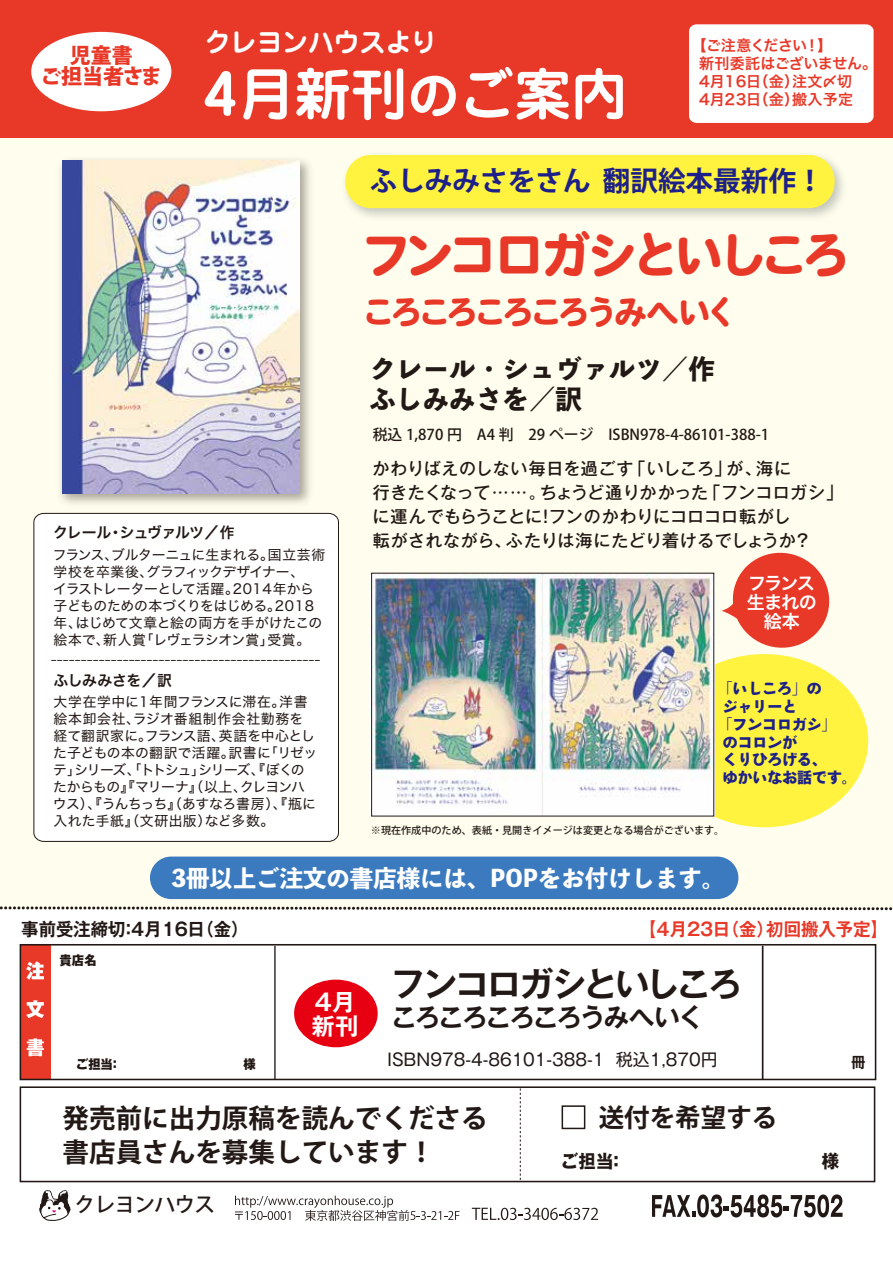
<style>
.page{position:relative;width:893px;height:1263px;background:#fff}
.page>*{position:absolute;margin:0;border:0;box-sizing:border-box;transform-origin:0 0}
.t1{font:700 56.4px "Jun 501";color:#fff}
.t2{font:47.85px "Heisei Maru Go Std W8";letter-spacing:-.095em;color:#e83828}
.t3{font:700 34.05px "Gothic MB101 Pr 5 De";letter-spacing:-.06em;color:#221815}
.t4{font:31.95px "Heisei Maru Go Std W8";letter-spacing:-.125em;color:#e83828}
.t5{font:700 27.6px "Koz Go Pro";color:#1d2088}
.t6{font:700 26.55px/34px "Koz Go Pr 6 N";color:#221815}
.t7{font:800 26.55px/29.7px "Toppan Bunkyu Midashi Gothic Std N";color:#221815}
.t8{font:700 26.55px "Jun 501";color:#fff}
.t9{font:700 25.5px "Gothic MB101 Pr 5 De";letter-spacing:-.07em;color:#221815}
.t10{font:700 25.5px "Koz Go Pr 6 N";color:#221815}
.t11{font:800 23.4px "Toppan Bunkyu Midashi Gothic Std N";color:#fff}
.t12{font:700 23.4px/24px "Gothic MB101 Pr 5 De";color:#fff}
.t13{font:800 21px/21.3px "Koz Go Pro";color:#e83828;text-align:center}
.t14{font:500 20.7px "Koz Go Pro";letter-spacing:-.03em;color:#221815}
.t15{font:700 18px "Gothic MB101 Pr 5 De";color:#e83828;scale:.96 1}
.t16{font:700 18px "Gothic MB101 Pr 5 De";color:#221815;scale:.96 1}
.t17{font:18px/19.2px "Hira Kaku Pro W6";letter-spacing:-.04em;color:#fff;text-align:center}
.t18{font:700 18px "Gothic MB101 Pr 5";color:#221815;scale:.96 1}
.t19{font:500 16.95px/24px "Gothic MB101 Pro";letter-spacing:.01em;color:#221815}
.t20{font:16.95px "Gothic MB101 Pr 5";color:#221815}
.t21{font:15px/18px "Hira Kaku Pro N W6";letter-spacing:-.01em;color:#e83828}
.t22{font:15px "Koz Go Pro";color:#221815;scale:1.17 1}
.t23{font:700 15px "Gothic MB101 Pr 5 De";color:#221815;scale:.96 1}
.t24{font:14.85px "Hira Sans Old Std W8";color:#1d2088}
.t25{font:500 14.85px "Koz Go Pro";color:#221815}
.t26{font:14.85px "Hira Kaku Std W6";letter-spacing:-.05em;color:#221815}
.t27{font:14.85px "Hira Kaku Std W6";letter-spacing:-.03em;color:#221815}
.t28{font:13.8px/17px "Hira Kaku Std W4";letter-spacing:-.01em;color:#221815}
.t29{font:800 12.75px "Gothic MB101 Pr 5";color:#221815;scale:.96 1}
.t30{font:500 10.05px "Koz Go Pro";color:#221815}
.s1{font-size:51px}
</style>
<div class="page">
<div style="left:1px;top:0;width:892px;height:908px;background:#fffeee"></div>
<div style="left:0;top:0;width:893px;height:137px;background:#e83828"></div>
<div style="left:660px;top:654px;width:208px;height:173px;background:#fff33f;border-radius:50%"></div>
<img style="left:345px;top:154px;width:498px;height:64px">
<div style="left:345px;top:155px;width:490px;height:53px;background:#fff33f;border-radius:26px"></div>
<div style="left:150px;top:856px;width:588px;height:43px;background:#3b7abf;border-radius:21px"></div>
<div style="left:689px;top:24px;width:185px;height:99px;background:#fff;border-radius:7px"></div>
<div style="left:31px;top:32px;width:140px;height:79px;background:#fff;border-radius:50%"></div>
<svg style="left:652px;top:1194px;width:190px;height:23px"></svg>
<svg style="left:235px;top:1195px;width:225px;height:26px"></svg>
<svg style="left:472px;top:1208px;width:126px;height:12px"></svg>
<svg style="left:39px;top:1190px;width:32px;height:31px"></svg>
<div style="left:20px;top:1086px;width:855px;height:96px;border:2px solid #221815"></div>
<svg style="left:0;top:905px;width:893px;height:6px"></svg>
<div style="left:21px;top:945px;width:30px;height:134px;background:#e83828"></div>
<div style="left:20px;top:944px;width:856px;height:136px;border:2px solid #221815"></div>
<svg style="left:26px;top:961px;width:18px;height:19px"></svg>
<svg style="left:26px;top:1000px;width:18px;height:18px"></svg>
<svg style="left:27px;top:1038px;width:17px;height:18px"></svg>
<hr style="left:274px;top:946px;width:2px;height:134px;background:#221815">
<hr style="left:762px;top:946px;width:1px;height:134px;background:#221815">
<div style="left:294px;top:979px;width:84px;height:68px;background:#e60012;border-radius:50%"></div>
<img style="left:370px;top:573px;width:342px;height:243px">
<img style="left:60px;top:159px;width:250px;height:345px">
<img style="left:62px;top:160px;width:237px;height:333px">
<div style="left:33px;top:512px;width:306px;height:330px;background:#fff"></div>
<div style="left:562px;top:1105px;width:23px;height:24px;border:2px solid #221815"></div>
<svg style="left:520px;top:1088px;width:1px;height:94px"></svg>
<svg style="left:722px;top:552px;width:108px;height:96px"></svg>
<h3 class="t13" style="left:41px;top:46px;width:123px">児童書<br>ご担当者さま</h3>
<h3 class="t8" style="left:205px;top:23px;width:233px">クレヨンハウスより</h3>
<h1 class="t1" style="left:203px;top:54px;width:426px">4月新刊<span class="s1">の</span>ご案内</h1>
<p class="t21" style="left:699px;top:36px;width:179px;text-indent:-8px">【ご注意ください！】<br>新刊委託はございません。<br>4月16日（金）注文〆切<br>4月23日（金）搬入予定</p>
<h3 class="t5" style="left:370px;top:163px;width:456px">ふしみみさをさん 翻訳絵本最新作！</h3>
<h2 class="t2" style="left:363px;top:229px;width:489px">フンコロガシといしころ</h2>
<h3 class="t4" style="left:363px;top:295px;width:376px">ころころころころうみへいく</h3>
<h3 class="t7" style="left:370px;top:353px;width:347px">クレール・シュヴァルツ／作ふしみみさを／訳</h3>
<p class="t25" style="left:373px;top:425px;width:398px">税込 1,870 円　A4 判　29 ページ　ISBN978-4-86101-388-1</p>
<p class="t26" style="left:53px;top:521px;width:183px">クレール・シュヴァルツ／作</p>
<p class="t28" style="left:53px;top:546px;width:274px">フランス、ブルターニュに生まれる。国立芸術学校を卒業後、グラフィックデザイナー、<br>イラストレーターとして活躍。2014年から子どものための本づくりをはじめる。2018年、はじめて文章と絵の両方を手がけたこの絵本で、新人賞「レヴェラシオン賞」受賞。</p>
<p class="t27" style="left:53px;top:669px;width:120px">ふしみみさを／訳</p>
<p class="t28" style="left:53px;top:693px;width:266px">大学在学中に1年間フランスに滞在。洋書絵本卸会社、ラジオ番組制作会社勤務を経て翻訳家に。フランス語、英語を中心とした子どもの本の翻訳で活躍。訳書に「リゼッテ」シリーズ、「トトシュ」シリーズ、『ぼくのたからもの』『マリーナ』（以上、クレヨンハウス）、『うんちっち』（あすなろ書房）、『瓶に入れた手紙』（文研出版）など多数。</p>
<p class="t22" style="left:51px;top:650px;width:232px">---------------------------------------------</p>
<p class="t19" style="left:373px;top:454px;width:472px">かわりばえのしない毎日を過ごす「いしころ」が、海に<br>行きたくなって……。ちょうど通りかかった「フンコロガシ」に運んでもらうことに！フンのかわりにコロコロ転がし<br>転がされながら、ふたりは海にたどり着けるでしょうか？</p>
<h3 class="t17" style="left:747px;top:572px;width:72px">フランス生まれの絵本</h3>
<p class="t24" style="left:718px;top:680px;width:106px">「いしころ」の</p>
<p class="t24" style="left:723px;top:698px;width:76px">ジャリーと</p>
<p class="t24" style="left:718px;top:716px;width:121px">「フンコロガシ」</p>
<p class="t24" style="left:723px;top:734px;width:76px">のコロンが</p>
<p class="t24" style="left:723px;top:752px;width:106px">くりひろげる、</p>
<p class="t24" style="left:723px;top:769px;width:135px">ゆかいなお話です。</p>
<p class="t30" style="left:371px;top:824px;width:355px">※現在作成中のため、表紙・見開きイメージは変更となる場合がございます。</p>
<h3 class="t11" style="left:171px;top:860px;width:555px">3冊以上ご注文の書店様には、POPをお付けします。</h3>
<h3 class="t16" style="left:21px;top:914px;width:238px">事前受注締切：4月16日（金）</h3>
<h3 class="t15" style="left:639px;top:914px;width:261px">【4月23日（金）初回搬入予定】</h3>
<p class="t29" style="left:59px;top:949px;width:40px">貴店名</p>
<h3 class="t3" style="left:391px;top:955px;width:353px">フンコロガシといしころ</h3>
<h3 class="t9" style="left:391px;top:996px;width:314px">ころころころころうみへいく</h3>
<h3 class="t12" style="left:312px;top:988px;width:48px">4月新刊</h3>
<p class="t29" style="left:76px;top:1053px;width:57px">ご担当：　</p>
<p class="t20" style="left:388px;top:1045px;width:332px">ISBN978-4-86101-388-1 税込1,870円</p>
<h3 class="t6" style="left:63px;top:1101px;width:427px">発売前に出力原稿を読んでくださる書店員さんを募集しています！　</h3>
<h3 class="t10" style="left:599px;top:1103px;width:180px">送付を希望する</h3>
<h3 class="t18" style="left:561px;top:1146px;width:80px">ご担当：　</h3>
<h3 class="t14" style="left:75px;top:1191px;width:142px">クレヨンハウス</h3>
<p class="t23" style="left:851px;top:1050px;width:17px">冊</p>
</div>
